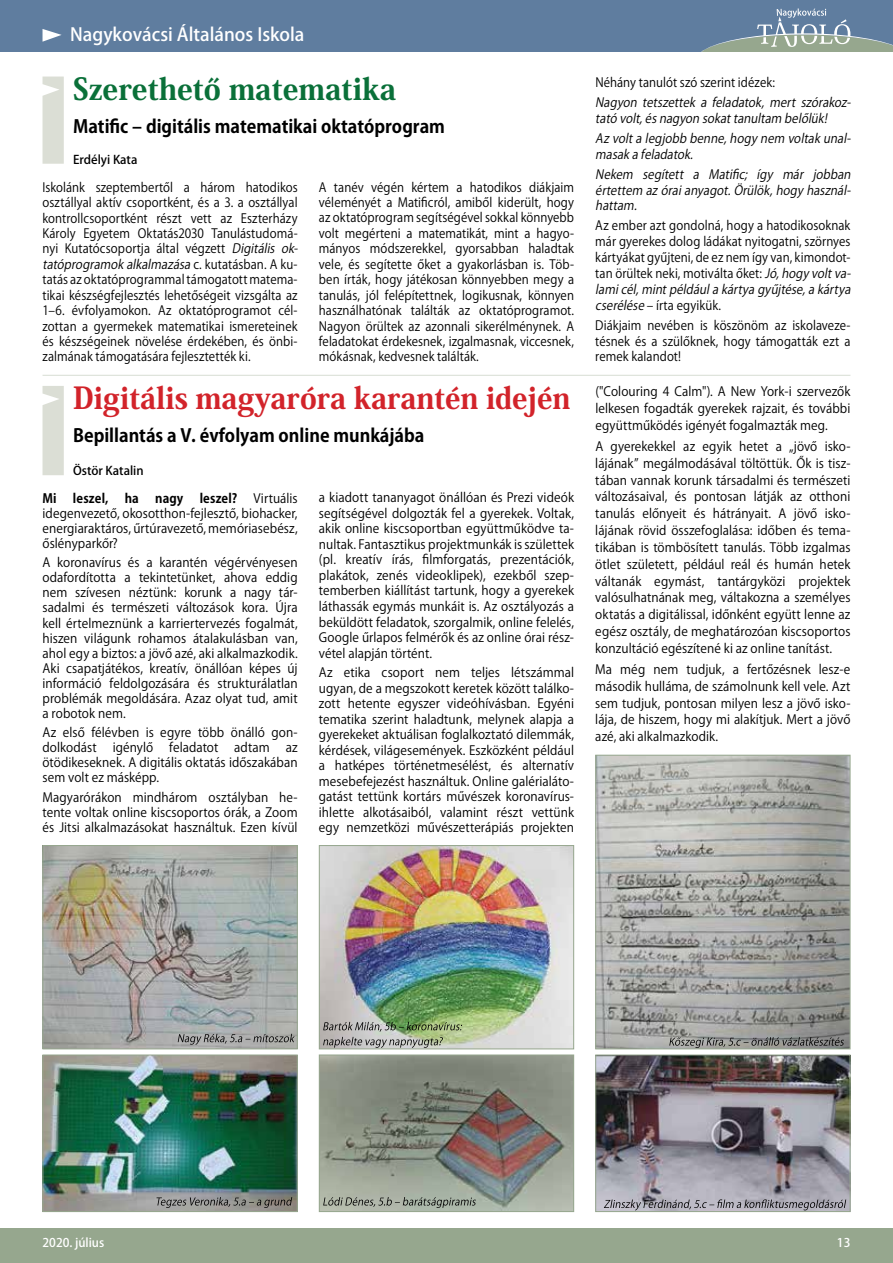
<style>
.page{position:relative;width:893px;height:1263px;background:#fff}
.page>*{position:absolute;margin:0;border:0;box-sizing:border-box;transform-origin:0 0}
.t1{font:800 30px "Koz Min Pr 6 N";color:#d2232a;scale:.95 1}
.t2{font:800 30px "Koz Min Pr 6 N";color:#0a7039}
.t3{font:700 18px "Koz Go Pr 6 N";color:#000}
.t4{font:500 18px "Koz Go Pr 6 N";color:#fff}
.t5{font:12.75px/15.5px "Koz Go Pr 6 N";letter-spacing:.005em;color:#000;text-align:justify;scale:.95 1}
.t6{font:12.75px/15.5px "Koz Go Pr 6 N";letter-spacing:.005em;color:#000;scale:.92 1}
.t7{font:italic 12.75px/15.9px "Koz Go Pr 6 N";color:#000;scale:.92 1}
.t8{font:700 12.75px "Koz Go Pr 6 N";letter-spacing:.015em;color:#000;scale:.95 1}
.t9{font:500 12px "Koz Go Pr 6 N";color:#000}
.t10{font:500 12px "Koz Go Pr 6 N";color:#fff}
.s1{font-style:italic}
</style>
<div class="page">
<div style="left:0;top:1229px;width:893px;height:34px;background:#96a78e"></div>
<div style="left:0;top:0;width:893px;height:51px;background:#5f7d9f"></div>
<svg style="left:43px;top:29px;width:19px;height:13px"></svg>
<svg style="left:702px;top:9px;width:191px;height:42px"></svg>
<div style="left:43px;top:77px;width:21px;height:87px;background:#dbded5"></div>
<div style="left:43px;top:386px;width:21px;height:89px;background:#dbded5"></div>
<img style="left:45px;top:847px;width:251px;height:200px">
<div style="left:43px;top:845px;width:255px;height:204px;border:1px solid #96a78e"></div>
<img style="left:45px;top:1056px;width:251px;height:154px">
<div style="left:43px;top:1054px;width:255px;height:158px;border:1px solid #96a78e"></div>
<img style="left:321px;top:847px;width:251px;height:200px">
<div style="left:319px;top:845px;width:255px;height:204px;border:1px solid #96a78e"></div>
<img style="left:597px;top:757px;width:251px;height:290px">
<div style="left:595px;top:755px;width:255px;height:294px;border:1px solid #96a78e"></div>
<img style="left:597px;top:1056px;width:251px;height:154px">
<div style="left:595px;top:1054px;width:255px;height:158px;border:1px solid #96a78e"></div>
<img style="left:321px;top:1056px;width:251px;height:154px">
<div style="left:319px;top:1054px;width:255px;height:158px;border:1px solid #96a78e"></div>
<svg style="left:604px;top:1199px;width:242px;height:11px;background:#95949d"></svg>
<svg style="left:178px;top:1034px;width:117px;height:11px"></svg>
<svg style="left:156px;top:1197px;width:136px;height:11px"></svg>
<svg style="left:323px;top:1022px;width:139px;height:26px;background:#9fa794"></svg>
<svg style="left:323px;top:1197px;width:153px;height:11px;background:#8f968b"></svg>
<svg style="left:669px;top:1037px;width:175px;height:11px;background:#7d7e7c"></svg>
<hr style="left:43px;top:375px;width:807px;height:1px;background:#96a78e">
<h2 class="t4" style="left:70px;top:25px;width:236px">Nagykovácsi Általános Iskola</h2>
<h1 class="t2" style="left:73px;top:72px;width:325px">Szerethető matematika</h1>
<h2 class="t3" style="left:73px;top:116px;width:373px">Matific – digitális matematikai oktatóprogram</h2>
<p class="t9" style="left:73px;top:153px;width:66px">Erdélyi Kata</p>
<p class="t6" style="left:43px;top:180px;width:283px">Iskolánk szeptembertől a három hatodikos osztállyal aktív csoportként, és a 3. a osztállyal kontrollcsoportként részt vett az Eszterházy Károly Egyetem Oktatás2030 Tanulástudomá&shy;nyi Kutatócsoportja által végzett <span class="s1">Digitális ok&shy;tatóprogramokalkalmazása</span>c . k u t a t á s b a n . A k u - tatás az oktatóprogrammal támogatott matema&shy;tikai készségfejlesztés lehetőségeit vizsgálta az 1–6. évfolyamokon. Az oktatóprogramot cél&shy;zottan a gyermekek matematikai ismereteinek és készségeinek növelése érdekében, és önbi&shy;zalmának támogatására fejlesztették ki.</p>
<p class="t6" style="left:319px;top:179px;width:279px;text-align:justify">A tanév végén kértem a hatodikos diákjaim véleményét a Matificról, amiből kiderült, hogy az oktatóprogram segítségével sokkal könnyebb volt megérteni a matematikát, mint a hagyo&shy;mányos módszerekkel, gyorsabban haladtak vele, és segítette őket a gyakorlásban is. Töb&shy;ben írták, hogy játékosan könnyebben megy a tanulás, jól felépítettnek, logikusnak, könnyen használhatónak találták az oktatóprogramot.<br>Nagyon örültek az azonnali sikerélménynek. A feladatokat érdekesnek, izgalmasnak, viccesnek, mókásnak, kedvesnek találták.</p>
<h1 class="t1" style="left:73px;top:381px;width:525px">Digitális magyaróra karantén idején</h1>
<h2 class="t3" style="left:73px;top:426px;width:353px">Bepillantás a V. évfolyam online munkájába</h2>
<p class="t9" style="left:73px;top:464px;width:72px">Östör Katalin</p>
<p class="t8" style="left:43px;top:491px;width:16px">Mi</p>
<p class="t8" style="left:73px;top:491px;width:39px">leszel,</p>
<p class="t8" style="left:125px;top:491px;width:16px">ha</p>
<p class="t8" style="left:155px;top:491px;width:31px">nagy</p>
<p class="t8" style="left:200px;top:491px;width:41px">leszel?</p>
<p class="t5" style="left:43px;top:491px;width:270px;line-height:15px;text-indent:211px">Virtuális idegenvezető, okosotthon-fejlesztő, biohacker, energiaraktáros, űrtúravezető, memóriasebész, őslényparkőr?</p>
<p class="t5" style="left:43px;top:555px;width:270px;line-height:15px">A koronavírus és a karantén végérvényesen odafordította a tekintetünket, ahova eddig nem szívesen néztünk: korunk a nagy tár&shy;sadalmi és természeti változások kora. Újra kell értelmeznünk a karriertervezés fogalmát, hiszen világunk rohamos átalakulásban van, ahol egy a biztos: a jövő azé, aki alkalmazkodik.<br>Aki csapatjátékos, kreatív, önállóan képes új információ feldolgozására és strukturálatlan problémák megoldására. Azaz olyat tud, amit a robotok nem.</p>
<p class="t5" style="left:43px;top:725px;width:270px;line-height:15px">Az első félévben is egyre több önálló gon&shy;dolkodást</p>
<p class="t5" style="left:113px;top:740px;width:44px">igénylő</p>
<p class="t5" style="left:169px;top:740px;width:53px">feladatot</p>
<p class="t5" style="left:234px;top:740px;width:39px">adtam</p>
<p class="t5" style="left:43px;top:740px;width:270px;line-height:15px;text-indent:243px">az ötödikeseknek. A digitális oktatás időszakában sem volt ez másképp.</p>
<p class="t5" style="left:43px;top:790px;width:270px;line-height:15px">Magyarórákon mindhárom osztályban he&shy;tente voltak online kiscsoportos órák, a Zoom és Jitsi alkalmazásokat használtuk. Ezen kívül</p>
<p class="t5" style="left:319px;top:490px;width:270px">a kiadott tananyagot önállóan és Prezi videók segítségével dolgozták fel a gyerekek. Voltak, akik online kiscsoportban együttműködve ta&shy;nultak. Fantasztikus projektmunkák is születtek (pl. kreatív írás, filmforgatás, prezentációk, plakátok, zenés videoklipek), ezekből szep&shy;temberben kiállítást tartunk, hogy a gyerekek láthassák egymás munkáit is. Az osztályozás a beküldött feladatok, szorgalmik, online felelés, Google űrlapos felmérők és az online órai rész&shy;vétel alapján történt.</p>
<p class="t5" style="left:319px;top:665px;width:270px">Az etika csoport nem teljes létszámmal ugyan, de a megszokott keretek között találko&shy;zott hetente egyszer videóhívásban. Egyéni tematika szerint haladtunk, melynek alapja a gyerekeket aktuálisan foglalkoztató dilemmák, kérdések, világesemények. Eszközként például a hatképes történetmesélést, és alternatív mesebefejezést használtuk. Online galérialáto&shy;gatást tettünk kortárs művészek koronavírus&shy;ihlette alkotásaiból, valamint részt vettünk egy nemzetközi művészetterápiás projekten</p>
<p class="t6" style="left:595px;top:75px;width:197px">Néhány tanulót szó szerint idézek:</p>
<p class="t7" style="left:595px;top:94px;width:283px">Nagyon tetszettek a feladatok, mert szórakoz&shy;tatóvolt,ésnagyonsokattanultam belőlük!</p>
<p class="t7" style="left:595px;top:130px;width:283px">Azvoltalegjobbbenne,hogynem voltakunal&shy;masakafeladatok.</p>
<p class="t7" style="left:595px;top:166px;width:283px;text-align:justify">Nekem segített a Matific; így már jobban értettem azóraianyagot.Örülök,hogyhasznál&shy;hattam.</p>
<p class="t6" style="left:595px;top:218px;width:283px;line-height:15.9px">Az ember azt gondolná, hogy a hatodikosoknak már gyerekes dolog ládákat nyitogatni, szörnyes kártyákat gyűjteni, de ez nem így van, kimondot&shy;tan örültek neki, motiválta őket: <span class="s1">Jó,hogyvoltva&shy;lamicél,mintpéldáulakártyagyűjtése,akártya cserélése</span>– írta egyikük.</p>
<p class="t6" style="left:595px;top:317px;width:279px;line-height:15.9px;text-align:justify">Diákjaim nevében is köszönöm az iskolaveze&shy;tésnek és a szülőknek, hogy támogatták ezt a remek kalandot!</p>
<p class="t5" style="left:595px;top:383px;width:270px;line-height:16.8px">("Colouring 4 Calm"). A New York-i szervezők lelkesen fogadták gyerekek rajzait, és további együttműködés igényét fogalmazták meg.</p>
<p class="t5" style="left:595px;top:438px;width:270px;line-height:16.8px">A gyerekekkel az egyik hetet a „jövő isko&shy;lájának” megálmodásával töltöttük. Ők is tisz&shy;tában vannak korunk társadalmi és természeti változásaival, és pontosan látják az otthoni tanulás előnyeit és hátrányait. A jövő isko&shy;lájának rövid összefoglalása: időben és tema&shy;tikában is tömbösített tanulás. Több izgalmas ötlet született, például reál és humán hetek váltanák egymást, tantárgyközi projektek valósulhatnának meg, váltakozna a személyes oktatás a digitálissal, időnként együtt lenne az egész osztály, de meghatározóan kiscsoportos konzultáció egészítené ki az online tanítást.</p>
<p class="t5" style="left:595px;top:661px;width:270px;line-height:16.8px">Ma még nem tudjuk, a fertőzésnek lesz-e második hulláma, de számolnunk kell vele. Azt sem tudjuk, pontosan milyen lesz a jövő isko&shy;lája, de hiszem, hogy mi alakítjuk. Mert a jövő azé, aki alkalmazkodik.</p>
<p class="t10" style="left:43px;top:1236px;width:63px">2020. július</p>
<p class="t10" style="left:837px;top:1236px;width:15px">13</p>
</div>
